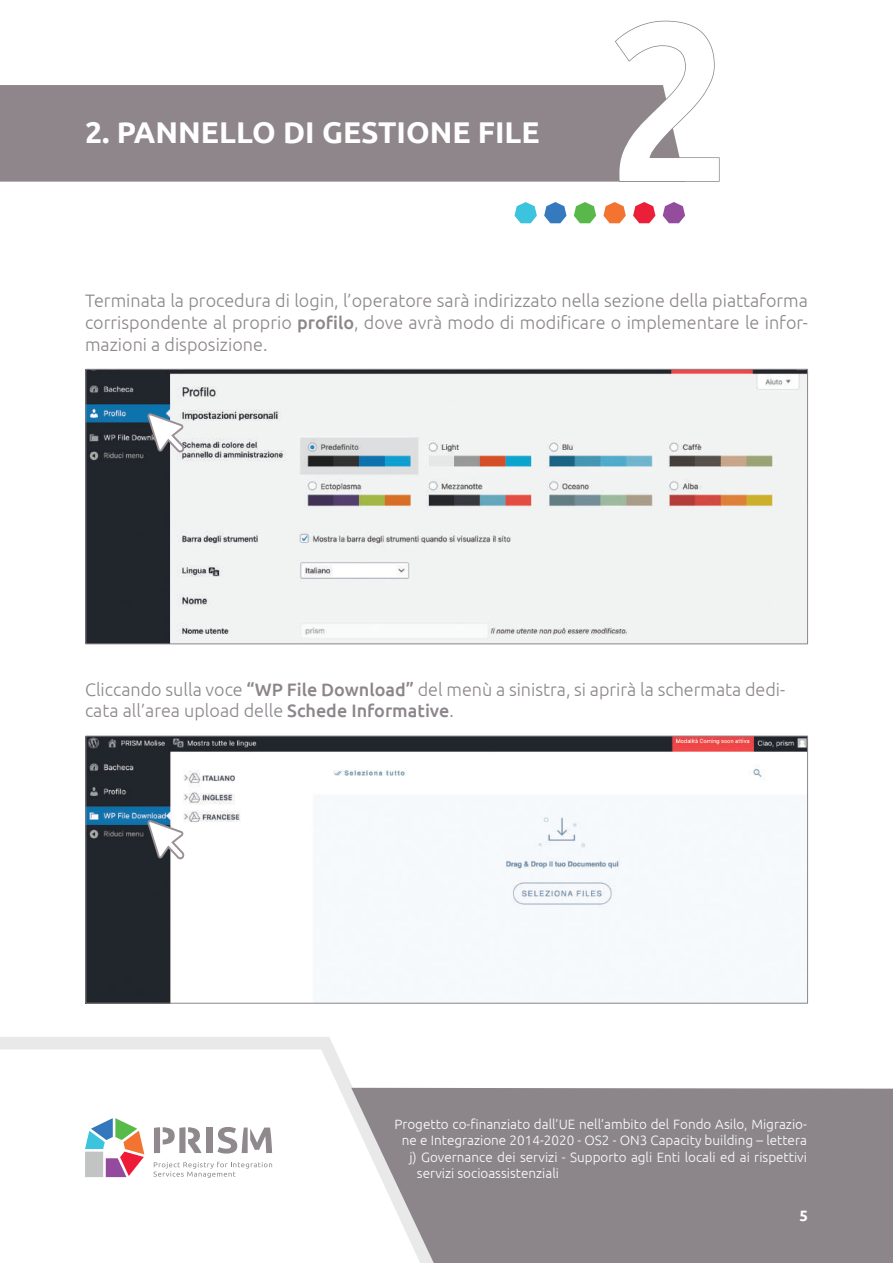
<style>
.page{position:relative;width:893px;height:1263px;background:#fff}
.page>*{position:absolute;margin:0;border:0;box-sizing:border-box;transform-origin:0 0}
.t1{font:500 225px "Ubuntu";color:#fff}
.t2{font:700 30px "Ubuntu";color:#fff}
.t3{font:300 18px/21.6px "Ubuntu";color:#8c868b;text-align:justify}
.t4{font:700 15px "Ubuntu";color:#fff}
.t5{font:300 13.5px "Ubuntu";color:#fff}
.s1{font-weight:500}
</style>
<div class="page">
<div style="left:0;top:85px;width:614px;height:97px;background:#8e868b"></div>
<svg style="left:0;top:1037px;width:430px;height:141px"></svg>
<svg style="left:351px;top:1088px;width:542px;height:175px;fill:#8c868b"></svg>
<svg style="left:514px;top:202px;width:23px;height:21px"></svg>
<svg style="left:544px;top:202px;width:22px;height:21px"></svg>
<svg style="left:574px;top:202px;width:22px;height:21px"></svg>
<svg style="left:603px;top:202px;width:23px;height:21px"></svg>
<svg style="left:633px;top:202px;width:22px;height:21px"></svg>
<svg style="left:663px;top:202px;width:22px;height:21px"></svg>
<img style="left:87px;top:371px;width:719px;height:271px">
<img style="left:87px;top:738px;width:719px;height:263px">
<div style="left:85px;top:736px;width:723px;height:267px;border:1px solid #8c868b"></div>
<svg style="left:147px;top:413px;width:38px;height:39px"></svg>
<svg style="left:147px;top:820px;width:38px;height:39px"></svg>
<svg style="left:614px;top:20px;width:106px;height:162px"></svg>
<h2 class="t2" style="left:85px;top:115px;width:456px">2. PANNELLO DI GESTIONE FILE</h2>
<h1 class="t1" style="left:606px;top:-41px;width:129px">2</h1>
<p class="t3" style="left:85px;top:290px;width:724px">Terminata la procedura di login, l’operatore sarà indirizzato nella sezione della piattaforma corrispondente al proprio <span class="s1">profilo</span>, dove avrà modo di modificare o implementare le infor&shy;mazioni a disposizione.</p>
<p class="t3" style="left:85px;top:678px;width:702px">Cliccando sulla voce <span class="s1">“WP File Download”</span> del menù a sinistra, si aprirà la schermata dedi&shy;cata all’area upload delle <span class="s1">Schede Informative</span>.</p>
<p class="t5" style="left:394px;top:1116px;width:414px">Progetto co-finanziato dall’UE nell’ambito del Fondo Asilo, Migrazio-</p>
<p class="t5" style="left:402px;top:1132px;width:407px">ne e Integrazione 2014-2020 - OS2 - ON3 Capacity building – lettera</p>
<p class="t5" style="left:409px;top:1149px;width:399px">j) Governance dei servizi - Supporto agli Enti locali ed ai rispettivi</p>
<p class="t5" style="left:417px;top:1165px;width:144px">servizi socioassistenziali</p>
<p class="t4" style="left:799px;top:1207px;width:10px">5</p>
</div>
